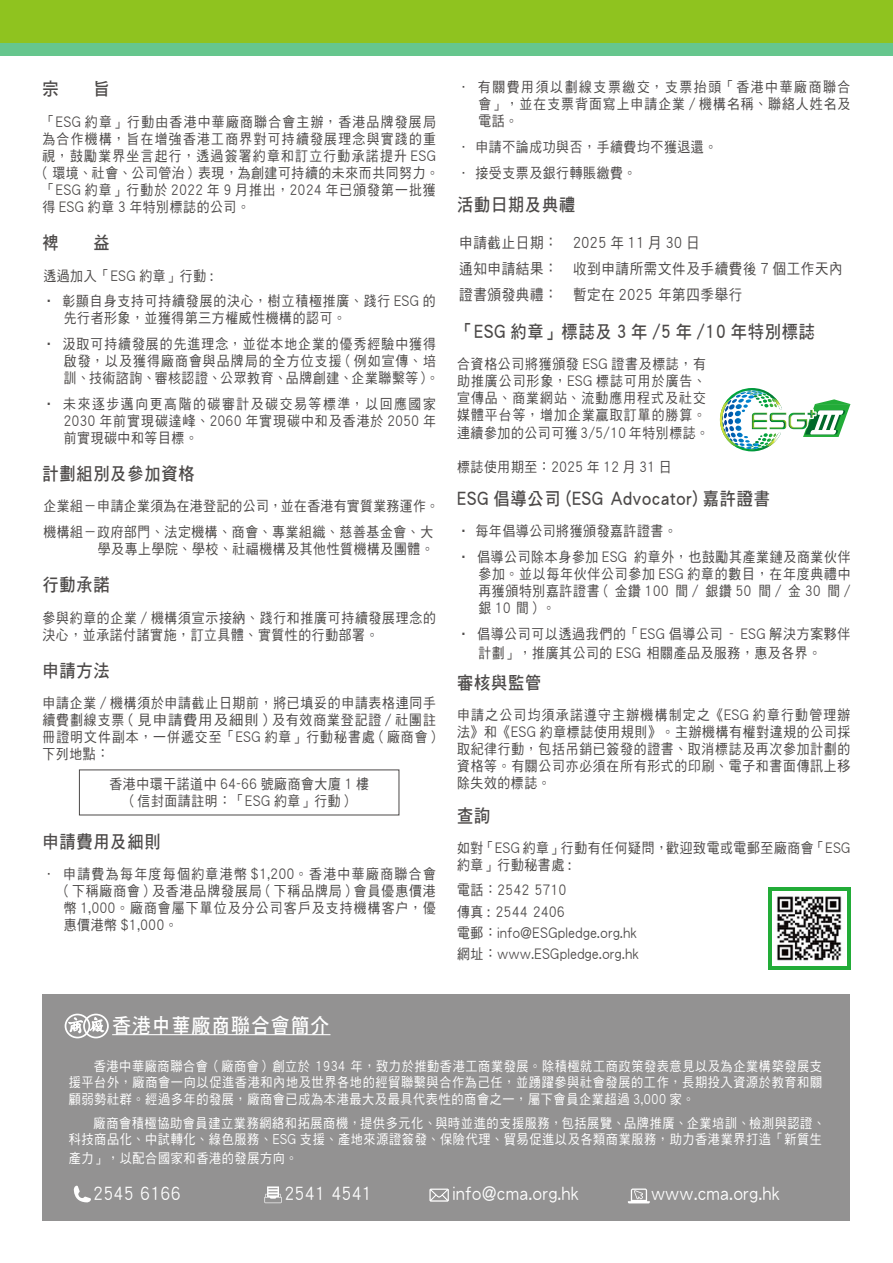
<style>
.page{position:relative;width:893px;height:1263px;background:#fff}
.page>*{position:absolute;margin:0;border:0;box-sizing:border-box;transform-origin:0 0}
.t1{font:21px "DF Hei HK W7";letter-spacing:.05em;color:#fff;scale:.9 1}
.t2{font:18px "DF Hei HK W7";letter-spacing:.05em;color:#4c4948;scale:.9 1}
.t3{font:18px "DF Hei HK W5";letter-spacing:.05em;color:#fff;scale:.9 1}
.t4{font:15px/25.8px "DF Hei HK W5";letter-spacing:.05em;color:#4c4948;scale:.9 1}
.t5{font:14.25px/17.1px "DF Hei HK W5";letter-spacing:.06em;color:#4c4948;text-align:justify;scale:.9 1}
.t6{font:14.25px/17.1px "DF Hei HK W5";letter-spacing:.1em;color:#4c4948;scale:.9 1}
.t7{font:14.25px/17.1px "DF Hei HK W5";letter-spacing:.085em;color:#4c4948;scale:.9 1}
.t8{font:14.25px/17.1px "DF Hei HK W5";letter-spacing:.08em;color:#4c4948;scale:.9 1}
.t9{font:14.25px/25.7px "DF Hei HK W5";letter-spacing:.03em;color:#4c4948;scale:.9 1}
.t10{font:13.5px/16.2px "DF Hei HK W5";letter-spacing:.05em;color:#fff;text-align:justify;scale:.9 1}
</style>
<div class="page">
<div style="left:0;top:0;width:893px;height:55px;background:#66c68d"></div>
<div style="left:0;top:0;width:893px;height:43px;background:#8fc31f"></div>
<div style="left:43px;top:994px;width:807px;height:226px;background:#939292"></div>
<hr style="left:112px;top:1034px;width:218px;height:1px;background:#fff">
<img style="left:719px;top:388px;width:131px;height:64px">
<img style="left:752px;top:413px;width:55px;height:16px">
<div style="left:768px;top:887px;width:82px;height:83px;background:#22ac38"></div>
<div style="left:772px;top:891px;width:74px;height:75px;background:#fff"></div>
<svg style="left:65px;top:1014px;width:44px;height:24px"></svg>
<svg style="left:74px;top:1185px;width:17px;height:17px"></svg>
<svg style="left:628px;top:1188px;width:22px;height:15px"></svg>
<svg style="left:430px;top:1189px;width:19px;height:12px"></svg>
<svg style="left:264px;top:1186px;width:18px;height:17px"></svg>
<img style="left:777px;top:896px;width:65px;height:65px">
<p class="t2" style="left:43px;top:79px;width:76px">宗　　旨</p>
<p class="t6" style="left:43px;top:113px;width:442px">「ESG 約章」行動由香港中華廠商聯合會主辦，香港品牌發展局為合作機構，旨在增強香港工商界對可持續發展理念與實踐的重視，鼓勵業界坐言起行，透過簽署約章和訂立行動承諾提升 ESG ( 環境、社會、公司管治 ) 表現，為創建可持續的未來而共同努力。「ESG 約章」行動於 2022 年 9 月推出，2024 年已頒發第一批獲得 ESG 約章 3 年特別標誌的公司。</p>
<p class="t2" style="left:43px;top:233px;width:76px">裨　　益</p>
<p class="t5" style="left:43px;top:267px;width:190px">透過加入「ESG 約章」行動 :</p>
<p class="t5" style="left:64px;top:292px;width:415px;text-indent:-21px">• 彰顯自身支持可持續發展的決心，樹立積極推廣、踐行 ESG 的先行者形象，並獲得第三方權威性機構的認可。</p>
<p class="t8" style="left:64px;top:335px;width:418px;text-indent:-21px">• 汲取可持續發展的先進理念，並從本地企業的優秀經驗中獲得啟發，以及獲得廠商會與品牌局的全方位支援 ( 例如宣傳、培訓、技術諮詢、審核認證、公眾教育、品牌創建、企業聯繫等 )。</p>
<p class="t5" style="left:64px;top:395px;width:415px;text-indent:-21px">• 未來逐步邁向更高階的碳審計及碳交易等標準，以回應國家2030 年前實現碳達峰、2060 年實現碳中和及香港於 2050 年前實現碳中和等目標。</p>
<p class="t2" style="left:43px;top:464px;width:171px">計劃組別及參加資格</p>
<p class="t9" style="left:43px;top:493px;width:441px">企業組－申請企業須為在港登記的公司，並在香港有實質業務運作。機構組－政府部門、法定機構、商會、專業組織、慈善基金會、大</p>
<p class="t5" style="left:98px;top:540px;width:375px">學及專上學院、學校、社福機構及其他性質機構及團體。</p>
<p class="t2" style="left:43px;top:575px;width:76px">行動承諾</p>
<p class="t5" style="left:43px;top:609px;width:439px">參與約章的企業 / 機構須宣示接納、踐行和推廣可持續發展理念的決心，並承諾付諸實施，訂立具體、實質性的行動部署。</p>
<p class="t2" style="left:43px;top:661px;width:76px">申請方法</p>
<p class="t5" style="left:43px;top:694px;width:439px">申請企業 / 機構須於申請截止日期前，將已填妥的申請表格連同手續費劃線支票 ( 見申請費用及細則 ) 及有效商業登記證 / 社團註冊證明文件副本，一併遞交至「ESG 約章」行動秘書處 ( 廠商會 )下列地點：</p>
<p class="t5" style="left:109px;top:775px;width:290px;text-align:center">香港中環干諾道中 64-66 號廠商會大廈 1 樓( 信封面請註明：「ESG 約章」行動 )</p>
<p class="t2" style="left:43px;top:832px;width:133px">申請費用及細則</p>
<p class="t5" style="left:64px;top:865px;width:415px;text-indent:-21px">∙ 申請費為每年度每個約章港幣 $1,200。香港中華廠商聯合會( 下稱廠商會 ) 及香港品牌發展局 ( 下稱品牌局 ) 會員優惠價港幣 1,000。廠商會屬下單位及分公司客戶及支持機構客户，優惠價港幣 $1,000。</p>
<p class="t5" style="left:478px;top:78px;width:415px;text-indent:-21px">∙ 有關費用須以劃線支票繳交，支票抬頭「香港中華廠商聯合會」，並在支票背面寫上申請企業 / 機構名稱、聯絡人姓名及電話。</p>
<p class="t5" style="left:457px;top:134px;width:291px;line-height:25.7px">∙ 申請不論成功與否，手續費均不獲退還。∙ 接受支票及銀行轉賬繳費。</p>
<p class="t2" style="left:457px;top:194px;width:133px">活動日期及典禮</p>
<p class="t4" style="left:459px;top:230px;width:428px">申請截止日期： 2025 年 11 月 30 日<br>通知申請結果： 收到申請所需文件及手續費後 7 個工作天內證書頒發典禮： 暫定在 2025 年第四季舉行</p>
<p class="t2" style="left:457px;top:322px;width:399px">「ESG 約章」標誌及 3 年 /5 年 /10 年特別標誌</p>
<p class="t7" style="left:457px;top:355px;width:281px">合資格公司將獲頒發 ESG 證書及標誌，有助推廣公司形象，ESG 標誌可用於廣告、宣傳品、商業網站、流動應用程式及社交媒體平台等，增加企業贏取訂單的勝算。連續參加的公司可獲 3/5/10 年特別標誌。</p>
<p class="t5" style="left:457px;top:458px;width:240px">標誌使用期至：2025 年 12 月 31 日</p>
<p class="t2" style="left:457px;top:489px;width:349px">ESG 倡導公司 (ESG Advocator) 嘉許證書</p>
<p class="t5" style="left:457px;top:522px;width:246px">• 每年倡導公司將獲頒發嘉許證書。</p>
<p class="t5" style="left:478px;top:548px;width:415px;text-indent:-21px">• 倡導公司除本身參加 ESG 約章外，也鼓勵其產業鏈及商業伙伴參加。並以每年伙伴公司參加 ESG 約章的數目，在年度典禮中再獲頒特別嘉許證書 ( 金鑽 100 間 / 銀鑽 50 間 / 金 30 間 /銀10 間) 。</p>
<p class="t5" style="left:457px;top:624px;width:438px;line-height:19px;text-align:center">• 倡導公司可以透過我們的「ESG 倡導公司 - ESG 解決方案夥伴計劃」，推廣其公司的 ESG 相關產品及服務，惠及各界。</p>
<p class="t2" style="left:457px;top:673px;width:95px">審核與監管</p>
<p class="t5" style="left:457px;top:706px;width:439px">申請之公司均須承諾遵守主辦機構制定之《ESG 約章行動管理辦法》和《ESG 約章標誌使用規則》。主辦機構有權對違規的公司採取紀律行動，包括吊銷已簽發的證書、取消標誌及再次參加計劃的資格等。有關公司亦必須在所有形式的印刷、電子和書面傳訊上移除失效的標誌。</p>
<p class="t2" style="left:457px;top:805px;width:38px">查詢</p>
<p class="t5" style="left:457px;top:839px;width:439px">如對「ESG 約章」行動有任何疑問，歡迎致電或電郵至廠商會「ESG約章」行動秘書處 :</p>
<p class="t5" style="left:457px;top:879px;width:203px;line-height:21.3px;text-align:left">電話：2542 5710<br>傳真 : 2544 2406<br>電郵：info@ESGpledge.org.hk網址：www.ESGpledge.org.hk</p>
<h1 class="t1" style="left:112px;top:1014px;width:243px">香港中華廠商聯合會簡介</h1>
<p class="t10" style="left:69px;top:1058px;width:839px;text-indent:25px">香港中華廠商聯合會（廠商會）創立於 1934 年，致力於推動香港工商業發展。除積極就工商政策發表意見以及為企業構築發展支援平台外，廠商會一向以促進香港和內地及世界各地的經貿聯繫與合作為己任，並踴躍參與社會發展的工作，長期投入資源於教育和關顧弱勢社群。經過多年的發展，廠商會已成為本港最大及最具代表性的商會之一，屬下會員企業超過 3,000 家。</p>
<p class="t10" style="left:69px;top:1115px;width:842px;text-align:right">廠商會積極協助會員建立業務網絡和拓展商機，提供多元化、與時並進的支援服務，包括展覽、品牌推廣、企業培訓、檢測與認證、<br>科技商品化、中試轉化、綠色服務、ESG 支援、產地來源證簽發、保險代理、貿易促進以及各類商業服務，助力香港業界打造「新質生</p>
<p class="t10" style="left:69px;top:1150px;width:256px">產力」，以配合國家和香港的發展方向。</p>
<p class="t3" style="left:94px;top:1184px;width:98px">2545 6166</p>
<p class="t3" style="left:285px;top:1184px;width:98px">2541 4541</p>
<p class="t3" style="left:453px;top:1184px;width:141px">info@cma.org.hk</p>
<p class="t3" style="left:651px;top:1184px;width:144px">www.cma.org.hk</p>
</div>
